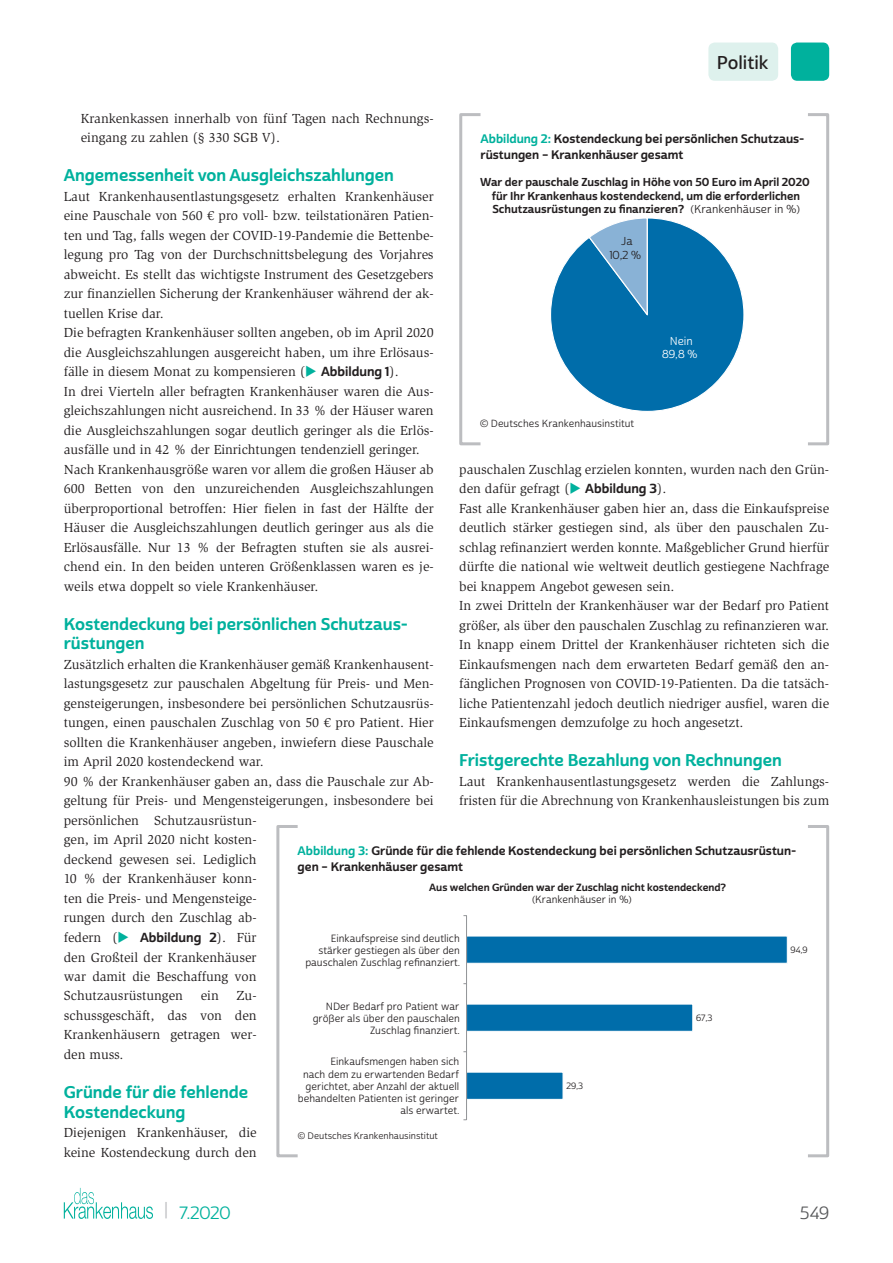
<style>
.page{position:relative;width:893px;height:1263px;background:#fff}
.page>*{position:absolute;margin:0;border:0;box-sizing:border-box;transform-origin:0 0}
.t1{font:18px "Cabrito Sans Nor Dem";letter-spacing:-.005em;color:#231f20}
.t2{font:17.25px "Cabrito Sans Nor Reg";color:#00b19d}
.t3{font:17.25px "Cabrito Sans Nor Reg";color:#57585a}
.t4{font:16.5px/19.5px "Cabrito Sans Nor Bol";color:#00b19d}
.t5{font:13.5px/19.5px "Slimbach Std";color:#231f20}
.t6{font:12px/16.5px "Cabrito Sans Nor Bol";color:#231f20}
.t7{font:11.1px/13.4px "Cabrito Sans Nor Bol";color:#231f20;text-align:center}
.t8{font:11.1px/13.4px "Cabrito Sans Nor Reg";color:#fff;text-align:center}
.t9{font:11.1px/13.4px "Cabrito Sans Nor Reg";color:#231f20;text-align:center}
.t10{font:10.2px/12.1px "Cabrito Sans Nor Reg";color:#231f20;text-align:right}
.t11{font:10.2px "Cabrito Sans Nor Bol";color:#231f20}
.t12{font:10.05px "Cabrito Sans Nor Reg";color:#231f20}
.t13{font:9.15px "Cabrito Sans Nor Reg";color:#231f20}
.t14{font:8.85px "Cabrito Sans Nor Reg";color:#231f20}
.s1{color:#00b19d}
.s2{font-family:"Cabrito Sans Nor Bol";font-size:12.75px}
.s3{font-family:"Cabrito Sans Nor Reg"}
.s4{font-size:18.9px;color:#bcbdc0}
</style>
<div class="page">
<svg style="left:64px;top:1188px;width:89px;height:31px"></svg>
<div style="left:791px;top:43px;width:38px;height:38px;background:#00b19d;border-radius:6px"></div>
<div style="left:708px;top:43px;width:70px;height:38px;background:#def1ed;border-radius:6px"></div>
<div style="left:459px;top:113px;width:23px;height:332px;border:3px solid #bcbdc0"></div>
<div style="left:806px;top:113px;width:23px;height:332px;border:3px solid #bcbdc0"></div>
<svg style="left:550px;top:218px;width:194px;height:194px"></svg>
<div style="left:276px;top:825px;width:23px;height:332px;border:3px solid #bcbdc0"></div>
<div style="left:806px;top:825px;width:23px;height:332px;border:3px solid #bcbdc0"></div>
<svg style="left:465px;top:936px;width:323px;height:164px"></svg>
<hr style="left:466px;top:916px;width:1px;height:204px;background:#939598">
<h1 class="t1" style="left:717px;top:51px;width:53px">Politik</h1>
<p class="t5" style="left:81px;top:109px;width:354px">Krankenkassen innerhalb von fünf Tagen nach Rechnungs&shy;eingang zu zahlen (§ 330 SGB V).</p>
<p class="t4" style="left:64px;top:166px;width:332px">Angemessenheit von Ausgleichszahlungen</p>
<p class="t5" style="left:64px;top:187px;width:371px">Laut Krankenhausentlastungsgesetz erhalten Krankenhäuser eine Pauschale von 560 € pro voll- bzw. teilstationären Patien&shy;ten und Tag, falls wegen der COVID-19-Pandemie die Bettenbe&shy;legung pro Tag von der Durchschnittsbelegung des Vorjahres abweicht. Es stellt das wichtigste Instrument des Gesetzgebers zur finanziellen Sicherung der Krankenhäuser während der ak&shy;tuellen Krise dar.<br>Die befragten Krankenhäuser sollten angeben, ob im April 2020 die Ausgleichszahlungen ausgereicht haben, um ihre Erlösaus&shy;fälle in diesem Monat zu kompensieren (<span class="s1">◆</span> <span class="s2">Abbildung 1</span>).<br>In drei Vierteln aller befragten Krankenhäuser waren die Aus&shy;gleichszahlungen nicht ausreichend. In 33 % der Häuser waren die Ausgleichszahlungen sogar deutlich geringer als die Erlös&shy;ausfälle und in 42 % der Einrichtungen tendenziell geringer.<br>Nach Krankenhausgröße waren vor allem die großen Häuser ab 600 Betten von den unzureichenden Ausgleichszahlungen überproportional betroffen: Hier fielen in fast der Hälfte der Häuser die Ausgleichszahlungen deutlich geringer aus als die Erlösausfälle. Nur 13 % der Befragten stuften sie als ausrei&shy;chend ein. In den beiden unteren Größenklassen waren es je&shy;weils etwa doppelt so viele Krankenhäuser.</p>
<p class="t4" style="left:64px;top:615px;width:344px">Kostendeckung bei persönlichen Schutzaus&shy;rüstungen</p>
<p class="t5" style="left:64px;top:655px;width:371px">Zusätzlich erhalten die Krankenhäuser gemäß Krankenhausent&shy;lastungsgesetz zur pauschalen Abgeltung für Preis- und Men&shy;gensteigerungen, insbesondere bei persönlichen Schutzausrüs&shy;tungen, einen pauschalen Zuschlag von 50 € pro Patient. Hier sollten die Krankenhäuser angeben, inwiefern diese Pauschale im April 2020 kostendeckend war.<br>90 % der Krankenhäuser gaben an, dass die Pauschale zur Ab&shy;geltung für Preis- und Mengensteigerungen, insbesondere bei persönlichen Schutzausrüstun-<br>gen, im April 2020 nicht kosten-<br>deckend gewesen sei. Lediglich<br>10 % der Krankenhäuser konn-<br>ten die Preis- und Mengensteige-<br>rungen durch den Zuschlag ab-<br>federn (<span class="s1">◆</span> <span class="s2">Abbildung 2</span>). Für<br>den Großteil der Krankenhäuser<br>war damit die Beschaffung von<br>Schutzausrüstungen</p>
<p class="t6" style="left:480px;top:130px;width:325px"><span class="s1">Abbildung 2:</span> Kostendeckung bei persönlichen Schutzaus&shy;rüstungen – Krankenhäuser gesamt</p>
<p class="t7" style="left:480px;top:176px;width:331px">War der pauschale Zuschlag in Höhe von 50 Euro im April 2020 für Ihr Krankenhaus kostendeckend, um die erforderlichen<br>Schutzausrüstungen zu finanzieren? <span class="s3">(Krankenhäuser in %)</span></p>
<p class="t9" style="left:610px;top:235px;width:33px">Ja<br>10,2 %</p>
<p class="t8" style="left:662px;top:334px;width:37px">Nein<br>89,8 %</p>
<p class="t12" style="left:480px;top:417px;width:156px">© Deutsches Krankenhausinstitut</p>
<p class="t5" style="left:459px;top:460px;width:371px">pauschalen Zuschlag erzielen konnten, wurden nach den Grün&shy;den dafür gefragt (<span class="s1">◆</span> <span class="s2">Abbildung 3</span>).<br>Fast alle Krankenhäuser gaben hier an, dass die Einkaufspreise deutlich stärker gestiegen sind, als über den pauschalen Zu&shy;schlag refinanziert werden konnte. Maßgeblicher Grund hierfür dürfte die national wie weltweit deutlich gestiegene Nachfrage bei knappem Angebot gewesen sein.<br>In zwei Dritteln der Krankenhäuser war der Bedarf pro Patient größer, als über den pauschalen Zuschlag zu refinanzieren war.<br>In knapp einem Drittel der Krankenhäuser richteten sich die Einkaufsmengen nach dem erwarteten Bedarf gemäß den an&shy;fänglichen Prognosen von COVID-19-Patienten. Da die tatsäch&shy;liche Patientenzahl jedoch deutlich niedriger ausfiel, waren die Einkaufsmengen demzufolge zu hoch angesetzt.</p>
<p class="t4" style="left:459px;top:751px;width:324px">Fristgerechte Bezahlung von Rechnungen</p>
<p class="t5" style="left:459px;top:772px;width:371px">Laut Krankenhausentlastungsgesetz werden die Zahlungs&shy;fristen für die Abrechnung von Krankenhausleistungen bis zum</p>
<p class="t6" style="left:298px;top:842px;width:499px"><span class="s1">Abbildung 3:</span> Gründe für die fehlende Kostendeckung bei persönlichen Schutzausrüstun&shy;gen – Krankenhäuser gesamt</p>
<p class="t11" style="left:429px;top:880px;width:298px">Aus welchen Gründen war der Zuschlag nicht kostendeckend?</p>
<p class="t10" style="left:532px;top:893px;width:101px">(Krankenhäuser in %)</p>
<p class="t10" style="left:305px;top:932px;width:156px">Einkaufspreise sind deutlich stärker gestiegen als über den pauschalen Zuschlag refinanziert.</p>
<p class="t14" style="left:791px;top:945px;width:19px">94,9</p>
<p class="t5" style="left:201px;top:986px;width:19px">ein</p>
<p class="t5" style="left:64px;top:986px;width:194px;text-align:justify;text-indent:173px">Zu&shy;schussgeschäft, das von den Krankenhäusern getragen wer&shy;den muss.</p>
<p class="t4" style="left:64px;top:1083px;width:186px">Gründe für die fehlende<br>Kostendeckung</p>
<p class="t5" style="left:64px;top:1123px;width:194px">Diejenigen Krankenhäuser, die keine Kostendeckung durch den</p>
<p class="t10" style="left:313px;top:1000px;width:149px">NDer Bedarf pro Patient war größer als über den pauschalen<br>Zuschlag finanziert.</p>
<p class="t14" style="left:696px;top:1013px;width:18px">67,3</p>
<p class="t10" style="left:298px;top:1056px;width:163px">Einkaufsmengen haben sich<br>nach dem zu erwartenden Bedarf gerichtet, aber Anzahl der aktuell behandelten Patienten ist geringer als erwartet.</p>
<p class="t14" style="left:566px;top:1081px;width:18px">29,3</p>
<p class="t13" style="left:298px;top:1130px;width:142px">© Deutsches Krankenhausinstitut</p>
<p class="t2" style="left:164px;top:1202px;width:68px"><span class="s4">|</span> 7.2020</p>
<p class="t3" style="left:800px;top:1202px;width:30px">549</p>
</div>
